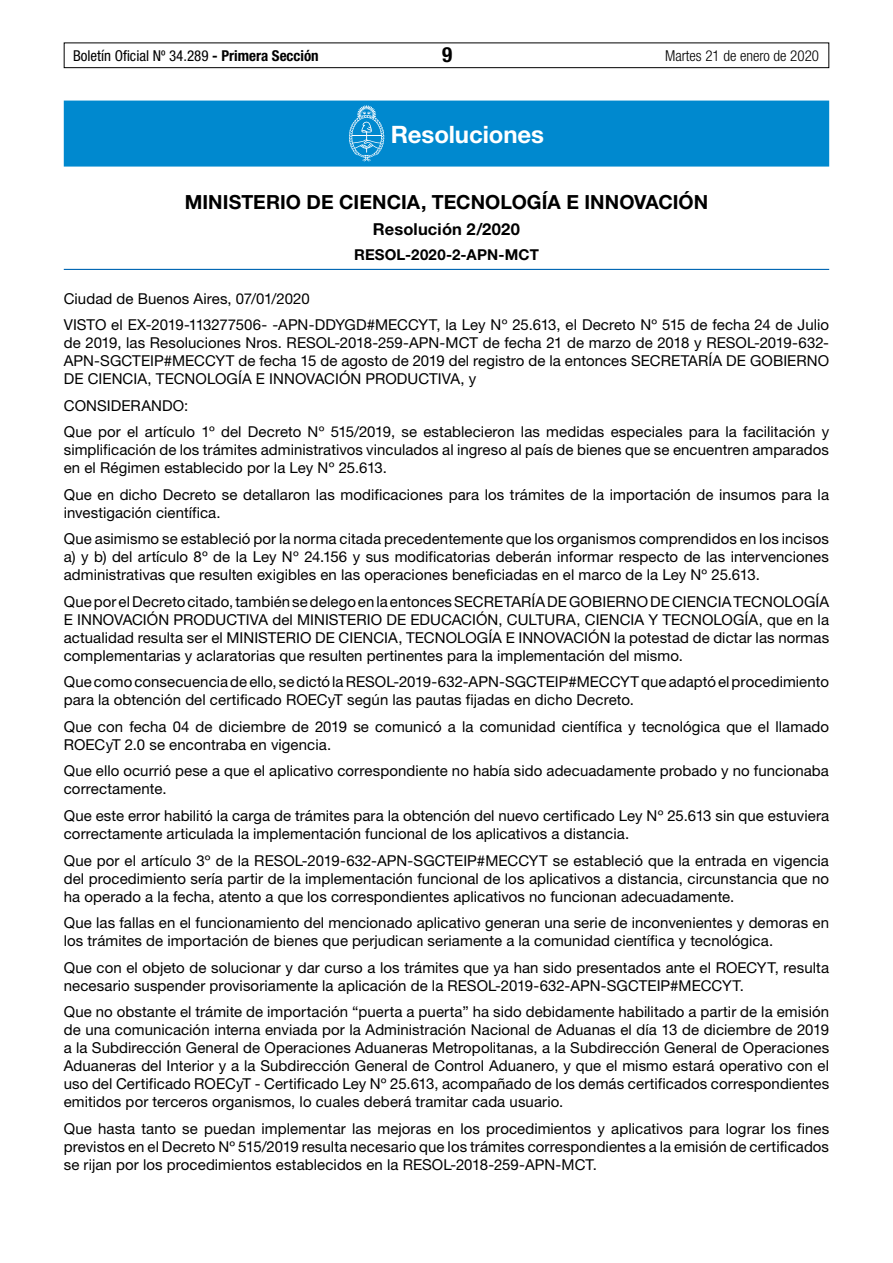
<style>
.page{position:relative;width:893px;height:1263px;background:#fff}
.page>*{position:absolute;margin:0;border:0;box-sizing:border-box;transform-origin:0 0}
.t1{font:700 24px "Helvetica Neue LT Std";letter-spacing:-.005em;color:#fff}
.t2{font:700 condensed 21px "Helvetica Neue LT Std";color:#000}
.t3{font:700 19.5px "Helvetica Neue LT Std";color:#000}
.t4{font:700 16.5px "Helvetica Neue LT Std";letter-spacing:.01em;color:#000}
.t5{font:15px/18px "Helvetica Neue LT Std";letter-spacing:.005em;color:#000}
.t6{font:condensed 15px "Helvetica Neue LT Std";color:#000}
.t7{font:300 condensed 15px "Helvetica Neue LT Std";color:#000}
.t8{font:700 15px "Helvetica Neue LT Std";letter-spacing:.01em;color:#000}
.s1{font-weight:700}
</style>
<div class="page">
<div style="left:64px;top:43px;width:765px;height:25px;border:1px solid #000"></div>
<div style="left:64px;top:101px;width:765px;height:66px;background:#0089cf"></div>
<hr style="left:64px;top:269px;width:765px;height:1px;background:#0066b3">
<svg style="left:349px;top:105px;width:35px;height:56px"></svg>
<p class="t6" style="left:73px;top:47px;width:247px">Boletín Oficial Nº 34.289 <span class="s1">- Primera Sección</span></p>
<h2 class="t2" style="left:442px;top:42px;width:12px">9</h2>
<p class="t7" style="left:665px;top:47px;width:155px">Martes 21 de enero de 2020</p>
<h1 class="t1" style="left:391px;top:120px;width:155px">Resoluciones</h1>
<h3 class="t3" style="left:185px;top:190px;width:525px">MINISTERIO DE CIENCIA, TECNOLOGÍA E INNOVACIÓN</h3>
<p class="t4" style="left:373px;top:219px;width:149px">Resolución 2/2020</p>
<p class="t8" style="left:354px;top:246px;width:186px">RESOL-2020-2-APN-MCT</p>
<p class="t5" style="left:64px;top:285px;width:767px;line-height:26.5px">Ciudad de Buenos Aires, 07/01/2020<br>VISTO el EX-2019-113277506- -APN-DDYGD#MECCYT, la Ley Nº 25.613, el Decreto Nº 515 de fecha 24 de Julio</p>
<p class="t5" style="left:64px;top:334px;width:767px;text-align:justify">de 2019, las Resoluciones Nros. RESOL-2018-259-APN-MCT de fecha 21 de marzo de 2018 y RESOL-2019-632- APN-SGCTEIP#MECCYT de fecha 15 de agosto de 2019 del registro de la entonces SECRETARÍA DE GOBIERNO DE CIENCIA, TECNOLOGÍA E INNOVACIÓN PRODUCTIVA, y</p>
<p class="t5" style="left:64px;top:392px;width:767px;line-height:26.5px">CONSIDERANDO:<br>Que por el artículo 1º del Decreto Nº 515/2019, se establecieron las medidas especiales para la facilitación y</p>
<p class="t5" style="left:64px;top:441px;width:767px">simplificación de los trámites administrativos vinculados al ingreso al país de bienes que se encuentren amparados en el Régimen establecido por la Ley Nº 25.613.</p>
<p class="t5" style="left:64px;top:485px;width:767px">Que en dicho Decreto se detallaron las modificaciones para los trámites de la importación de insumos para la investigación científica.</p>
<p class="t5" style="left:64px;top:530px;width:767px;text-align:justify">Que asimismo se estableció por la norma citada precedentemente que los organismos comprendidos en los incisos a) y b) del artículo 8º de la Ley Nº 24.156 y sus modificatorias deberán informar respecto de las intervenciones administrativas que resulten exigibles en las operaciones beneficiadas en el marco de la Ley Nº 25.613.</p>
<p class="t5" style="left:64px;top:592px;width:767px;text-align:justify">Que por el Decreto citado, también se delego en la entonces SECRETARÍA DE GOBIERNO DE CIENCIA TECNOLOGÍA E INNOVACIÓN PRODUCTIVA del MINISTERIO DE EDUCACIÓN, CULTURA, CIENCIA Y TECNOLOGÍA, que en la actualidad resulta ser el MINISTERIO DE CIENCIA, TECNOLOGÍA E INNOVACIÓN la potestad de dictar las normas complementarias y aclaratorias que resulten pertinentes para la implementación del mismo.</p>
<p class="t5" style="left:64px;top:673px;width:767px">Que como consecuencia de ello, se dictó la RESOL-2019-632-APN-SGCTEIP#MECCYT que adaptó el procedimiento para la obtención del certificado ROECyT según las pautas fijadas en dicho Decreto.</p>
<p class="t5" style="left:64px;top:717px;width:767px">Que con fecha 04 de diciembre de 2019 se comunicó a la comunidad científica y tecnológica que el llamado<br>ROECyT 2.0 se encontraba en vigencia.</p>
<p class="t5" style="left:64px;top:762px;width:767px">Que ello ocurrió pese a que el aplicativo correspondiente no había sido adecuadamente probado y no funcionaba correctamente.</p>
<p class="t5" style="left:64px;top:806px;width:767px">Que este error habilitó la carga de trámites para la obtención del nuevo certificado Ley Nº 25.613 sin que estuviera correctamente articulada la implementación funcional de los aplicativos a distancia.</p>
<p class="t5" style="left:64px;top:851px;width:767px;text-align:justify">Que por el artículo 3º de la RESOL-2019-632-APN-SGCTEIP#MECCYT se estableció que la entrada en vigencia del procedimiento sería partir de la implementación funcional de los aplicativos a distancia, circunstancia que no ha operado a la fecha, atento a que los correspondientes aplicativos no funcionan adecuadamente.</p>
<p class="t5" style="left:64px;top:913px;width:767px">Que las fallas en el funcionamiento del mencionado aplicativo generan una serie de inconvenientes y demoras en los trámites de importación de bienes que perjudican seriamente a la comunidad científica y tecnológica.</p>
<p class="t5" style="left:64px;top:958px;width:767px">Que con el objeto de solucionar y dar curso a los trámites que ya han sido presentados ante el ROECYT, resulta necesario suspender provisoriamente la aplicación de la RESOL-2019-632-APN-SGCTEIP#MECCYT.</p>
<p class="t5" style="left:64px;top:1002px;width:767px;text-align:justify">Que no obstante el trámite de importación “puerta a puerta” ha sido debidamente habilitado a partir de la emisión de una comunicación interna enviada por la Administración Nacional de Aduanas el día 13 de diciembre de 2019 a la Subdirección General de Operaciones Aduaneras Metropolitanas, a la Subdirección General de Operaciones Aduaneras del Interior y a la Subdirección General de Control Aduanero, y que el mismo estará operativo con el uso del Certificado ROECyT - Certificado Ley Nº 25.613, acompañado de los demás certificados correspondientes emitidos por terceros organismos, lo cuales deberá tramitar cada usuario.</p>
<p class="t5" style="left:64px;top:1119px;width:767px;text-align:justify">Que hasta tanto se puedan implementar las mejoras en los procedimientos y aplicativos para lograr los fines previstos en el Decreto Nº 515/2019 resulta necesario que los trámites correspondientes a la emisión de certificados se rijan por los procedimientos establecidos en la RESOL-2018-259-APN-MCT.</p>
</div>
